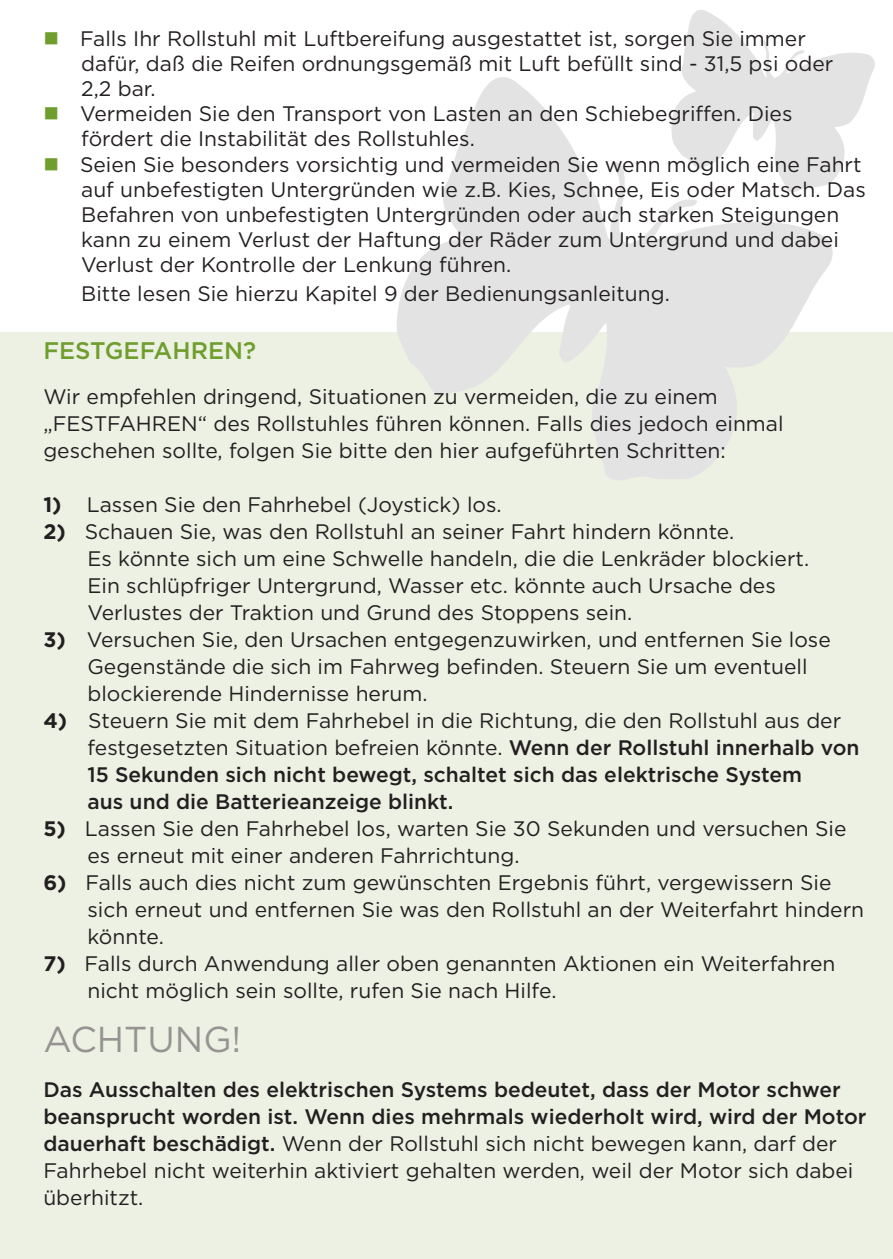
<style>
.page{position:relative;width:893px;height:1259px;background:#fff}
.page>*{position:absolute;margin:0;border:0;box-sizing:border-box;transform-origin:0 0}
.t1{font:36px "Gotham";color:#969392}
.t2{font:500 24px "Gotham";color:#709e2e}
.t3{font:21px/27px "Gotham";color:#231f20}
.t4{font:500 21px/27px "Gotham";color:#231f20}
.s1{color:#709e2e}
.s2{font-weight:700}
.s3{font-weight:500}
.s4{font-weight:400}
</style>
<div class="page">
<div style="left:0;top:333px;width:893px;height:926px;background:#ecf1e3"></div>
<svg style="left:683px;top:10px;width:192px;height:155px"></svg>
<svg style="left:393px;top:62px;width:449px;height:418px;fill:#e3e3e3"></svg>
<p class="t3" style="left:81px;top:25px;width:754px;line-height:25.2px;text-indent:-38px"><span class="s1">■</span> Falls Ihr Rollstuhl mit Luftbereifung ausgestattet ist, sorgen Sie immer dafür, daß die Reifen ordnungsgemäß mit Luft befüllt sind - 31,5 psi oder</p>
<p class="t3" style="left:81px;top:75px;width:76px">2,2 bar.</p>
<p class="t3" style="left:43px;top:100px;width:751px"><span class="s1">■</span> Vermeiden Sie den Transport von Lasten an den Schiebegriffen. Dies</p>
<p class="t3" style="left:81px;top:125px;width:395px">fördert die Instabilität des Rollstuhles.</p>
<p class="t3" style="left:43px;top:151px;width:824px;line-height:25.2px;text-align:right"><span class="s1">■</span> Seien Sie besonders vorsichtig und vermeiden Sie wenn möglich eine Fahrt auf unbefestigten Untergründen wie z.B. Kies, Schnee, Eis oder Matsch. Das</p>
<p class="t3" style="left:81px;top:201px;width:760px;line-height:25.2px;text-align:justify">Befahren von unbefestigten Untergründen oder auch starken Steigungen kann zu einem Verlust der Haftung der Räder zum Untergrund und dabei Verlust der Kontrolle der Lenkung führen.</p>
<p class="t3" style="left:81px;top:280px;width:590px">Bitte lesen Sie hierzu Kapitel 9 der Bedienungsanleitung.</p>
<p class="t2" style="left:43px;top:335px;width:214px">FESTGEFAHREN?</p>
<p class="t3" style="left:43px;top:382px;width:676px">Wir empfehlen dringend, Situationen zu vermeiden, die zu einem</p>
<p class="t3" style="left:43px;top:409px;width:742px">„FESTFAHREN“ des Rollstuhles führen können. Falls dies jedoch einmal</p>
<p class="t3" style="left:43px;top:436px;width:684px">geschehen sollte, folgen Sie bitte den hier aufgeführten Schritten:</p>
<p class="t3" style="left:43px;top:490px;width:460px"><span class="s2">1)</span> Lassen Sie den Fahrhebel (Joystick) los.</p>
<p class="t3" style="left:43px;top:517px;width:692px"><span class="s2">2)</span> Schauen Sie, was den Rollstuhl an seiner Fahrt hindern könnte.</p>
<p class="t3" style="left:87px;top:544px;width:723px">Es könnte sich um eine Schwelle handeln, die die Lenkräder blockiert.</p>
<p class="t3" style="left:87px;top:571px;width:690px">Ein schlüpfriger Untergrund, Wasser etc. könnte auch Ursache des</p>
<p class="t3" style="left:87px;top:598px;width:546px">Verlustes der Traktion und Grund des Stoppens sein.</p>
<p class="t3" style="left:87px;top:625px;width:745px;text-indent:-44px"><span class="s2">3)</span> Versuchen Sie, den Ursachen entgegenzuwirken, und entfernen Sie lose<br>Gegenstände die sich im Fahrweg befinden. Steuern Sie um eventuell blockierende Hindernisse herum.</p>
<p class="t3" style="left:87px;top:706px;width:774px;text-indent:-44px"><span class="s2">4)</span> Steuern Sie mit dem Fahrhebel in die Richtung, die den Rollstuhl aus der festgesetzten Situation befreien könnte. <span class="s3">Wenn der Rollstuhl innerhalb von<br>15 Sekunden sich nicht bewegt, schaltet sich das elektrische System</span></p>
<p class="t4" style="left:87px;top:788px;width:368px">aus und die Batterieanzeige blinkt.</p>
<p class="t3" style="left:87px;top:814px;width:760px;text-indent:-44px"><span class="s2">5)</span> Lassen Sie den Fahrhebel los, warten Sie 30 Sekunden und versuchen Sie es erneut mit einer anderen Fahrrichtung.</p>
<p class="t3" style="left:87px;top:868px;width:778px;text-indent:-44px"><span class="s2">6)</span> Falls auch dies nicht zum gewünschten Ergebnis führt, vergewissern Sie sich erneut und entfernen Sie was den Rollstuhl an der Weiterfahrt hindern könnte.</p>
<p class="t3" style="left:87px;top:949px;width:750px;text-indent:-44px"><span class="s2">7)</span> Falls durch Anwendung aller oben genannten Aktionen ein Weiterfahren nicht möglich sein sollte, rufen Sie nach Hilfe.</p>
<p class="t1" style="left:43px;top:1016px;width:199px">ACHTUNG!</p>
<p class="t4" style="left:43px;top:1076px;width:825px">Das Ausschalten des elektrischen Systems bedeutet, dass der Motor schwer beansprucht worden ist. Wenn dies mehrmals wiederholt wird, wird der Motor dauerhaft beschädigt. <span class="s4">Wenn der Rollstuhl sich nicht bewegen kann, darf der Fahrhebel nicht weiterhin aktiviert gehalten werden, weil der Motor sich dabei überhitzt.</span></p>
</div>
